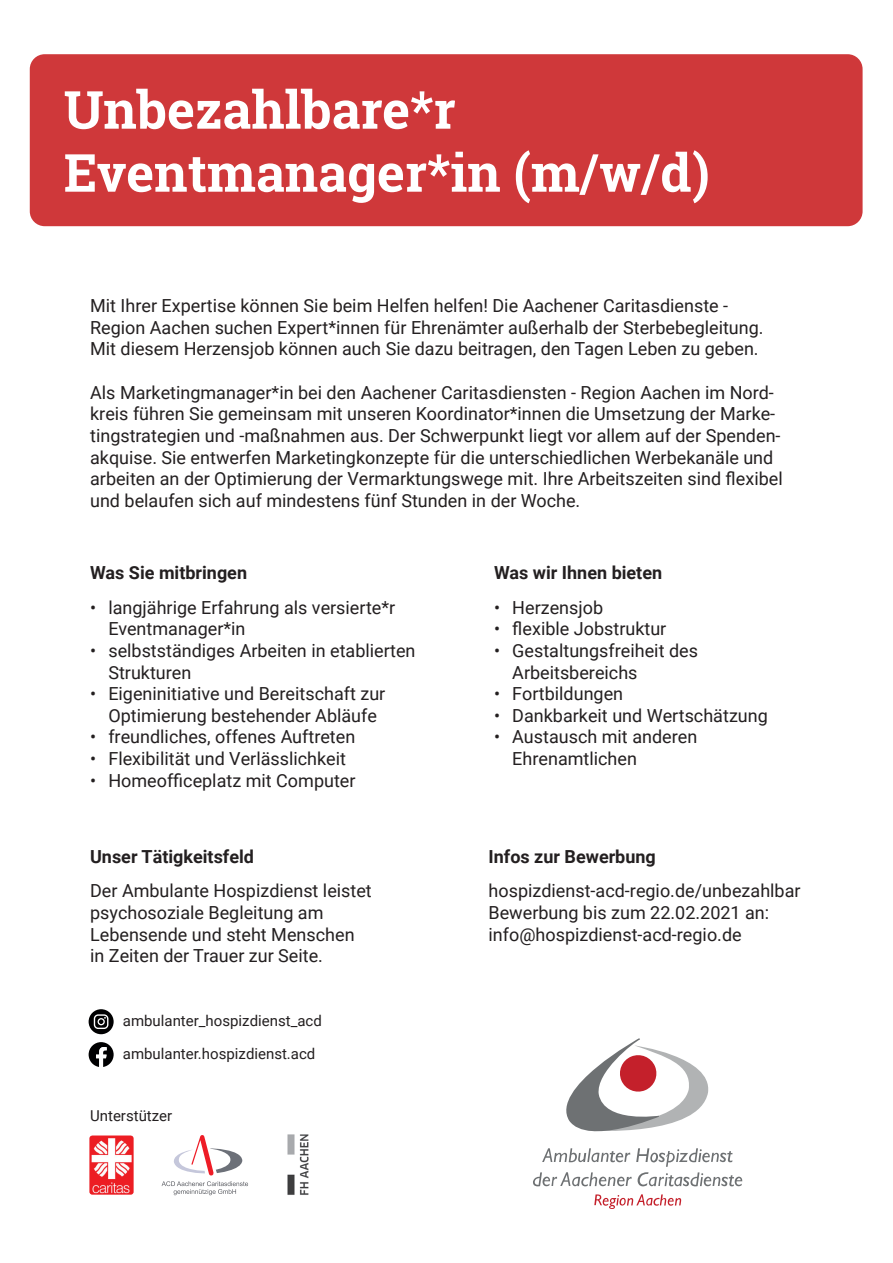
<style>
.page{position:relative;width:893px;height:1263px;background:#fff}
.page>*{position:absolute;margin:0;border:0;box-sizing:border-box;transform-origin:0 0}
.t1{font:700 52.5px/63px "Roboto Slab";color:#fff}
.t2{font:18px/21.6px "Roboto";color:#231f20}
.t3{font:700 18px "Roboto";color:#231f20}
.t4{font:15px/32.8px "Roboto";color:#231f20}
</style>
<div class="page">
<svg style="left:162px;top:1135px;width:86px;height:60px"></svg>
<img style="left:287px;top:1134px;width:22px;height:61px">
<img style="left:89px;top:1135px;width:45px;height:60px">
<div style="left:89px;top:1009px;width:25px;height:25px;background:#000001;border-radius:50%"></div>
<svg style="left:94px;top:1014px;width:14px;height:15px"></svg>
<svg style="left:89px;top:1042px;width:25px;height:25px"></svg>
<svg style="left:594px;top:1194px;width:87px;height:15px"></svg>
<svg style="left:533px;top:1038px;width:209px;height:148px"></svg>
<div style="left:30px;top:54px;width:833px;height:172px;background:#cf383a;border-radius:15px"></div>
<h1 class="t1" style="left:64px;top:78px;width:647px">Unbezahlbare*r<br>Eventmanager*in (m/w/d)</h1>
<p class="t2" style="left:90px;top:294px;width:675px">Mit Ihrer Expertise können Sie beim Helfen helfen! Die Aachener Caritasdienste -<br>Region Aachen suchen Expert*innen für Ehrenämter außerhalb der Sterbebegleitung.<br>Mit diesem Herzensjob können auch Sie dazu beitragen, den Tagen Leben zu geben.</p>
<p class="t2" style="left:90px;top:381px;width:694px">Als Marketingmanager*in bei den Aachener Caritasdiensten - Region Aachen im Nord&shy;kreis führen Sie gemeinsam mit unseren Koordinator*innen die Umsetzung der Marke&shy;tingstrategien und -maßnahmen aus. Der Schwerpunkt liegt vor allem auf der Spenden&shy;akquise. Sie entwerfen Marketingkonzepte für die unterschiedlichen Werbekanäle und arbeiten an der Optimierung der Vermarktungswege mit. Ihre Arbeitszeiten sind flexibel und belaufen sich auf mindestens fünf Stunden in der Woche.</p>
<p class="t3" style="left:90px;top:560px;width:158px">Was Sie mitbringen</p>
<p class="t2" style="left:108px;top:596px;width:288px;text-indent:-18px">• langjährige Erfahrung als versierte*r<br>Eventmanager*in</p>
<p class="t2" style="left:108px;top:639px;width:309px;text-indent:-18px">• selbstständiges Arbeiten in etablierten<br>Strukturen</p>
<p class="t2" style="left:90px;top:682px;width:297px;text-align:center">• Eigeninitiative und Bereitschaft zur<br>Optimierung bestehender Abläufe</p>
<p class="t2" style="left:90px;top:725px;width:267px">• freundliches, offenes Auftreten</p>
<p class="t2" style="left:90px;top:747px;width:257px">• Flexibilität und Verlässlichkeit</p>
<p class="t2" style="left:90px;top:769px;width:267px">• Homeofficeplatz mit Computer</p>
<p class="t3" style="left:90px;top:844px;width:165px">Unser Tätigkeitsfeld</p>
<p class="t2" style="left:90px;top:879px;width:283px">Der Ambulante Hospizdienst leistet psychosoziale Begleitung am<br>Lebensende und steht Menschen in Zeiten der Trauer zur Seite.</p>
<p class="t4" style="left:123px;top:1004px;width:201px">ambulanter_hospizdienst_acd ambulanter.hospizdienst.acd</p>
<p class="t4" style="left:90px;top:1099px;width:84px">Unterstützer</p>
<p class="t3" style="left:494px;top:560px;width:170px">Was wir Ihnen bieten</p>
<p class="t2" style="left:494px;top:596px;width:111px">• Herzensjob</p>
<p class="t2" style="left:494px;top:617px;width:174px">• flexible Jobstruktur</p>
<p class="t2" style="left:512px;top:639px;width:187px;text-indent:-18px">• Gestaltungsfreiheit des<br>Arbeitsbereichs</p>
<p class="t2" style="left:494px;top:682px;width:131px">• Fortbildungen</p>
<p class="t2" style="left:494px;top:704px;width:275px">• Dankbarkeit und Wertschätzung</p>
<p class="t2" style="left:512px;top:725px;width:187px;text-indent:-18px">• Austausch mit anderen<br>Ehrenamtlichen</p>
<p class="t3" style="left:489px;top:844px;width:169px">Infos zur Bewerbung</p>
<p class="t2" style="left:489px;top:879px;width:314px">hospizdienst-acd-regio.de/unbezahlbar<br>Bewerbung bis zum 22.02.2021 an: info@hospizdienst-acd-regio.de</p>
</div>
